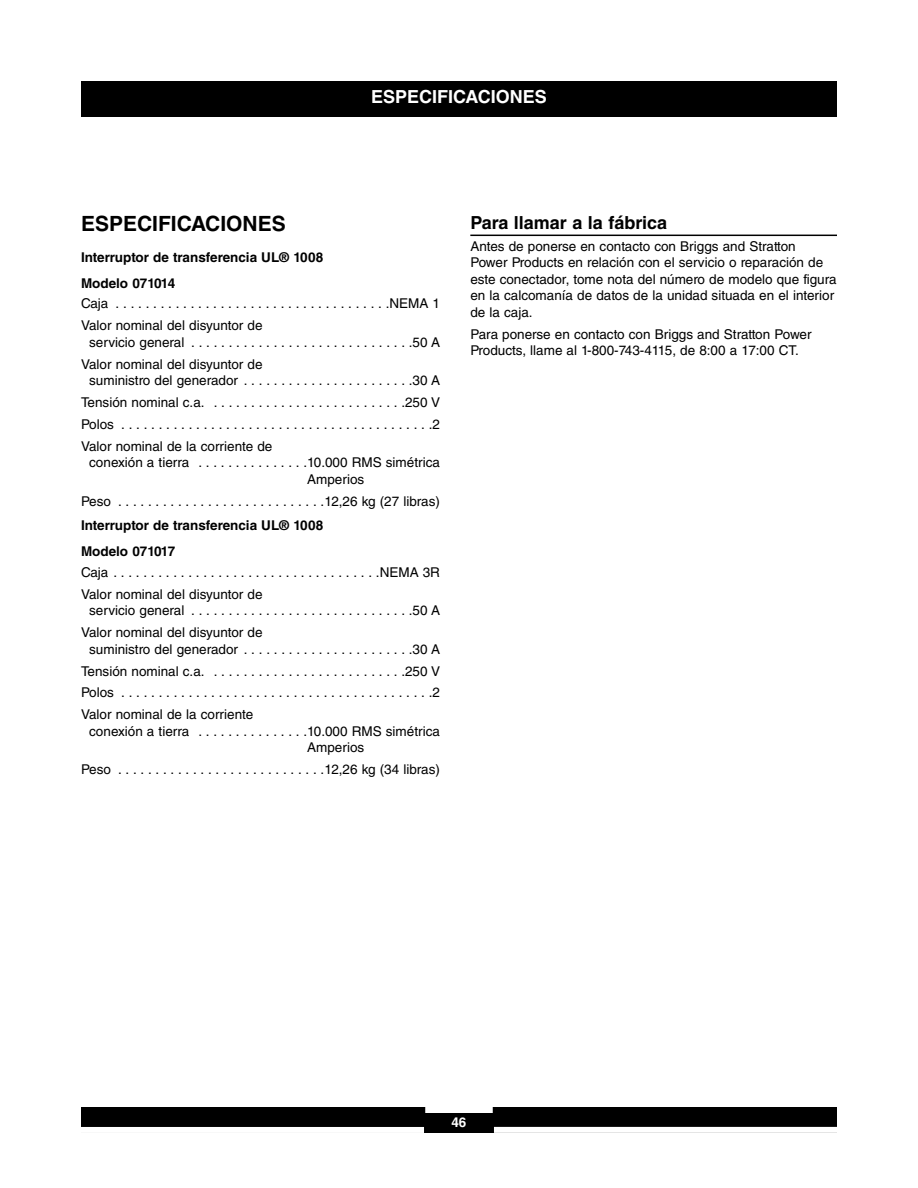
<style>
.page{position:relative;width:918px;height:1188px;background:#fff}
.page>*{position:absolute;margin:0;border:0;box-sizing:border-box;transform-origin:0 0}
.t1{font:700 21px "Helvetica LT Std";color:#000}
.t2{font:700 18px "Helvetica LT Std";color:#000}
.t3{font:700 18px "Helvetica LT Std";color:#fff}
.t4{font:13.5px/21.9px "Helvetica LT Std";color:#000}
.t5{font:700 13.5px/26px "Helvetica LT Std";color:#000}
.t6{font:700 13.5px "Helvetica LT Std";color:#fff}
</style>
<div class="page">
<div style="left:81px;top:1107px;width:756px;height:26px;background:#000"></div>
<div style="left:425px;top:1107px;width:68px;height:6px;background:#fff"></div>
<div style="left:494px;top:1127px;width:343px;height:6px;background:#fff"></div>
<div style="left:81px;top:1127px;width:343px;height:6px;background:#fff"></div>
<div style="left:81px;top:81px;width:756px;height:36px;background:#000"></div>
<hr style="left:470px;top:235px;width:367px;height:1px;background:#000">
<h2 class="t3" style="left:371px;top:89px;width:177px">ESPECIFICACIONES</h2>
<h1 class="t1" style="left:81px;top:215px;width:206px">ESPECIFICACIONES</h1>
<p class="t5" style="left:81px;top:245px;width:244px">Interruptor de transferencia UL® 1008<br>Modelo 071014</p>
<p class="t4" style="left:81px;top:294px;width:361px">Caja . . . . . . . . . . . . . . . . . . . . . . . . . . . . . . . . . . . . .NEMA 1<br>Valor nominal del disyuntor de</p>
<p class="t4" style="left:81px;top:332px;width:361px;text-indent:8px">servicio general . . . . . . . . . . . . . . . . . . . . . . . . . . . . . .50 A<br>Valor nominal del disyuntor de</p>
<p class="t4" style="left:81px;top:371px;width:361px;text-align:justify;text-indent:8px">suministro del generador . . . . . . . . . . . . . . . . . . . . . . .30 A Tensión nominal c.a. . . . . . . . . . . . . . . . . . . . . . . . . . .250 V Polos . . . . . . . . . . . . . . . . . . . . . . . . . . . . . . . . . . . . . . . . . .2<br>Valor nominal de la corriente de</p>
<p class="t4" style="left:307px;top:456px;width:134px;line-height:16.5px;text-indent:-218px">conexión a tierra . . . . . . . . . . . . . . .10.000 RMS simétrica<br>Amperios</p>
<p class="t4" style="left:81px;top:491px;width:361px">Peso . . . . . . . . . . . . . . . . . . . . . . . . . . . .12,26 kg (27 libras)</p>
<p class="t5" style="left:81px;top:514px;width:244px">Interruptor de transferencia UL® 1008<br>Modelo 071017</p>
<p class="t4" style="left:81px;top:562px;width:361px">Caja . . . . . . . . . . . . . . . . . . . . . . . . . . . . . . . . . . . .NEMA 3R<br>Valor nominal del disyuntor de</p>
<p class="t4" style="left:81px;top:601px;width:361px;text-indent:8px">servicio general . . . . . . . . . . . . . . . . . . . . . . . . . . . . . .50 A<br>Valor nominal del disyuntor de</p>
<p class="t4" style="left:81px;top:639px;width:361px;text-align:justify;text-indent:8px">suministro del generador . . . . . . . . . . . . . . . . . . . . . . .30 A Tensión nominal c.a. . . . . . . . . . . . . . . . . . . . . . . . . . .250 V Polos . . . . . . . . . . . . . . . . . . . . . . . . . . . . . . . . . . . . . . . . . .2<br>Valor nominal de la corriente</p>
<p class="t4" style="left:307px;top:724px;width:134px;line-height:16.5px;text-indent:-218px">conexión a tierra . . . . . . . . . . . . . . .10.000 RMS simétrica<br>Amperios</p>
<p class="t4" style="left:81px;top:760px;width:361px">Peso . . . . . . . . . . . . . . . . . . . . . . . . . . . .12,26 kg (34 libras)</p>
<h2 class="t2" style="left:470px;top:215px;width:198px">Para llamar a la fábrica</h2>
<p class="t4" style="left:470px;top:239px;width:368px;line-height:16.5px">Antes de ponerse en contacto con Briggs and Stratton<br>Power Products en relación con el servicio o reparación de este conectador, tome nota del número de modelo que figura en la calcomanía de datos de la unidad situada en el interior de la caja.</p>
<p class="t4" style="left:470px;top:327px;width:343px;line-height:16.5px">Para ponerse en contacto con Briggs and Stratton Power<br>Products, llame al 1-800-743-4115, de 8:00 a 17:00 CT.</p>
<p class="t6" style="left:451px;top:1117px;width:17px">46</p>
</div>
